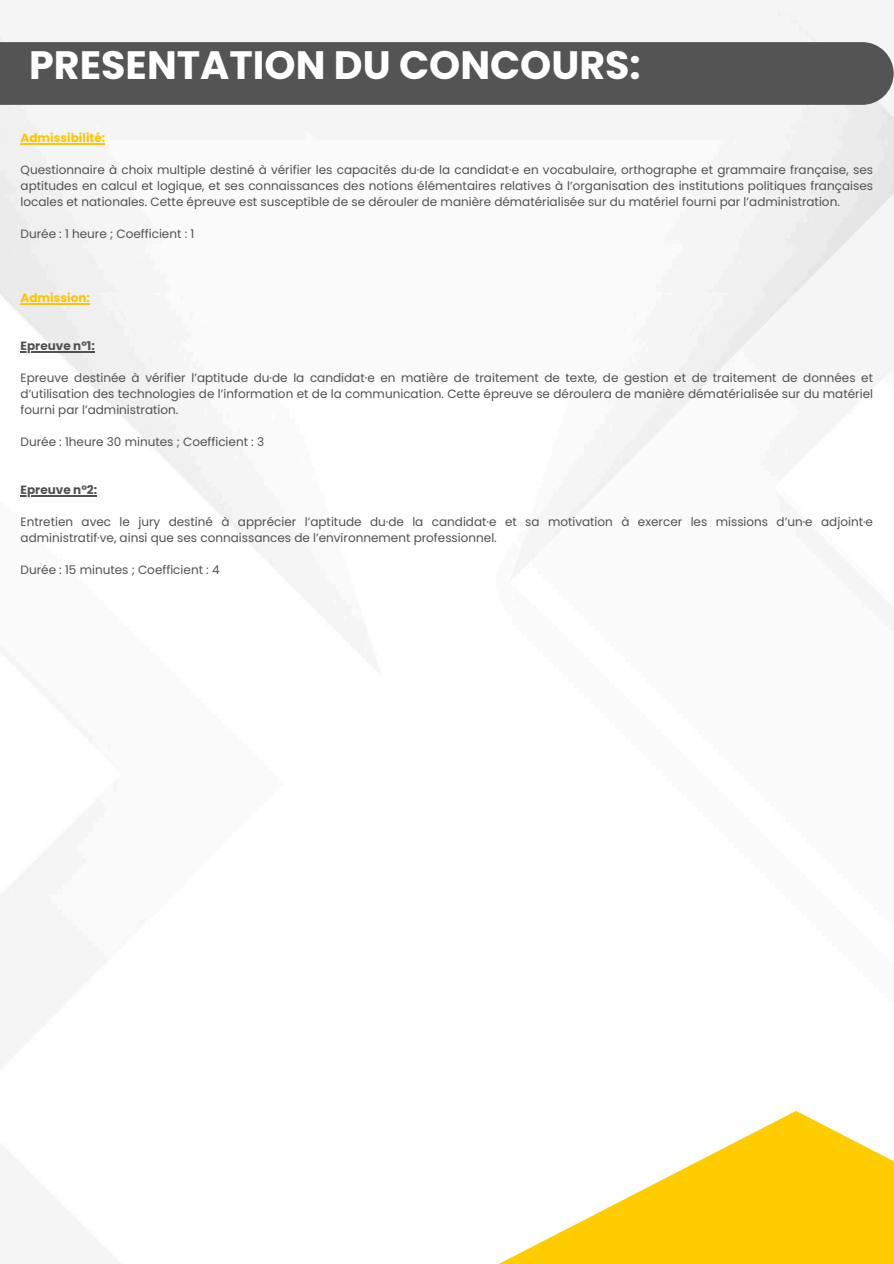
<style>
.page{position:relative;width:894px;height:1264px;background:#fff}
.page>*{position:absolute;margin:0;border:0;box-sizing:border-box;transform-origin:0 0}
.t1{font:700 39.6px "Poppins";color:#fff}
.t2{font:12px/16px "Poppins";color:#525151;text-align:justify}
.t3{font:700 12px "Poppins";color:#fdc500}
.t4{font:700 12px "Poppins";color:#525151}
</style>
<div class="page">
<img style="left:0;top:10px;width:893px;height:890px">
<svg style="left:501px;top:1111px;width:392px;height:152px;fill:#fc0"></svg>
<div style="left:0;top:42px;width:893px;height:63px;background:#545454"></div>
<hr style="left:21px;top:143px;width:84px;height:1px;background:#fdc500">
<hr style="left:21px;top:303px;width:69px;height:1px;background:#fdc500">
<hr style="left:21px;top:351px;width:74px;height:1px;background:#525151">
<hr style="left:21px;top:495px;width:76px;height:1px;background:#525151">
<h1 class="t1" style="left:29px;top:37px;width:613px">PRESENTATION DU CONCOURS:</h1>
<p class="t3" style="left:21px;top:129px;width:86px">Admissibilité:</p>
<p class="t2" style="left:21px;top:162px;width:853px">Questionnaire à choix multiple destiné à vérifier les capacités du·de la candidat·e en vocabulaire, orthographe et grammaire française, ses aptitudes en calcul et logique, et ses connaissances des notions élémentaires relatives à l’organisation des institutions politiques françaises locales et nationales. Cette épreuve est susceptible de se dérouler de manière dématérialisée sur du matériel fourni par l’administration.</p>
<p class="t2" style="left:21px;top:226px;width:175px">Durée : 1 heure ; Coefficient : 1</p>
<p class="t3" style="left:21px;top:289px;width:71px">Admission:</p>
<p class="t4" style="left:21px;top:337px;width:76px">Epreuve n°1:</p>
<p class="t2" style="left:21px;top:370px;width:853px">Epreuve destinée à vérifier l’aptitude du·de la candidat·e en matière de traitement de texte, de gestion et de traitement de données et d’utilisation des technologies de l’information et de la communication. Cette épreuve se déroulera de manière dématérialisée sur du matériel fourni par l’administration.</p>
<p class="t2" style="left:21px;top:434px;width:245px">Durée : 1heure 30 minutes ; Coefficient : 3</p>
<p class="t4" style="left:21px;top:481px;width:78px">Epreuve n°2:</p>
<p class="t2" style="left:21px;top:514px;width:853px">Entretien avec le jury destiné à apprécier l’aptitude du·de la candidat·e et sa motivation à exercer les missions d’un·e adjoint·e administratif·ve, ainsi que ses connaissances de l’environnement professionnel.</p>
<p class="t2" style="left:21px;top:562px;width:200px">Durée : 15 minutes ; Coefficient : 4</p>
</div>
